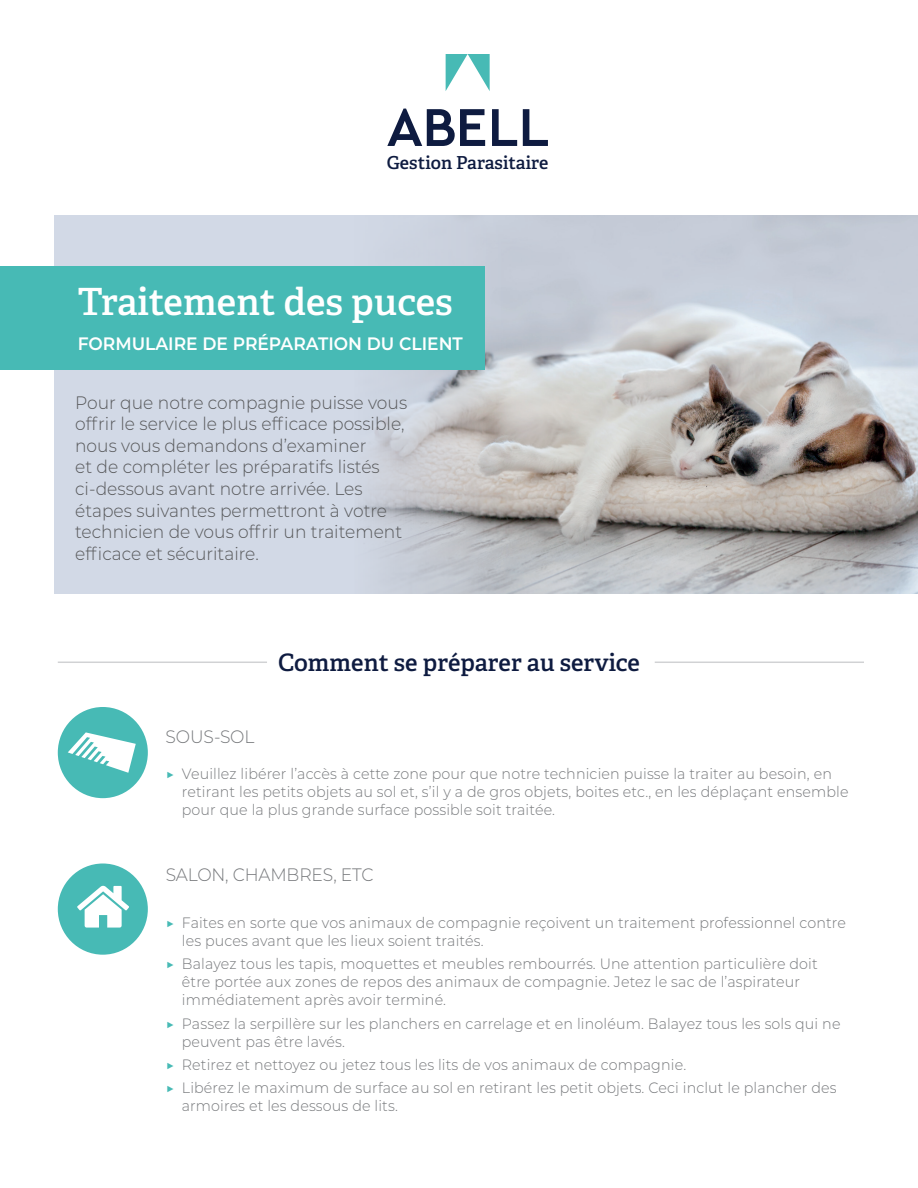
<style>
.page{position:relative;width:918px;height:1188px;background:#fff}
.page>*{position:absolute;margin:0;border:0;box-sizing:border-box;transform-origin:0 0}
.t1{font:600 37.5px "Adelle";letter-spacing:-.005em;color:#fff}
.t2{font:600 24px "Adelle";color:#0e1b40}
.t3{font:300 18px/21.6px "Montserrat";color:#57585a;scale:.95 1}
.t4{font:600 18px "Montserrat";color:#fff;scale:.95 1}
.t5{font:300 18px "Montserrat";letter-spacing:-.01em;color:#76787b;scale:.95 1}
.t6{font:600 17.85px "Adelle";letter-spacing:.005em;color:#0e1b40}
.t7{font:300 15px/18px "Montserrat";letter-spacing:.01em;color:#76787b;scale:.95 1}
.s1{color:#47bab5}
</style>
<div class="page">
<div style="left:54px;top:215px;width:864px;height:379px;background:#d2d9e6"></div>
<img style="left:358px;top:215px;width:560px;height:379px">
<div style="left:0;top:266px;width:485px;height:104px;background:#47bab5"></div>
<hr style="left:58px;top:662px;width:209px;height:1px;background:#d1d2d4">
<hr style="left:655px;top:662px;width:209px;height:1px;background:#d1d2d4">
<svg style="left:58px;top:864px;width:90px;height:91px"></svg>
<div style="left:58px;top:707px;width:90px;height:91px;background:#47bab5;border-radius:50%"></div>
<svg style="left:68px;top:732px;width:68px;height:41px"></svg>
<svg style="left:446px;top:54px;width:44px;height:37px"></svg>
<svg style="left:387px;top:109px;width:98px;height:37px"></svg>
<svg style="left:523px;top:109px;width:25px;height:37px"></svg>
<svg style="left:492px;top:109px;width:25px;height:37px"></svg>
<p class="t6" style="left:387px;top:152px;width:163px">Gestion Parasitaire</p>
<h1 class="t1" style="left:78px;top:278px;width:376px">Traitement des puces</h1>
<p class="t4" style="left:78px;top:330px;width:407px">FORMULAIRE DE PRÉPARATION DU CLIENT</p>
<p class="t3" style="left:75px;top:391px;width:351px">Pour que notre compagnie puisse vous offrir le service le plus efficace possible, nous vous demandons d’examiner<br>et de compléter les préparatifs listés ci-dessous avant notre arrivée. Les étapes suivantes permettront à votre technicien de vous offrir un traitement efficace et sécuritaire.</p>
<h2 class="t2" style="left:278px;top:648px;width:363px">Comment se préparer au service</h2>
<p class="t5" style="left:166px;top:725px;width:95px">SOUS-SOL</p>
<p class="t7" style="left:182px;top:765px;width:703px;text-indent:-16px"><span class="s1">▶</span> Veuillez libérer l’accès à cette zone pour que notre technicien puisse la traiter au besoin, en retirant les petits objets au sol et, s’il y a de gros objets, boites etc., en les déplaçant ensemble pour que la plus grande surface possible soit traitée.</p>
<p class="t5" style="left:166px;top:862px;width:220px">SALON, CHAMBRES, ETC</p>
<p class="t7" style="left:182px;top:913px;width:701px;text-indent:-16px"><span class="s1">▶</span> Faites en sorte que vos animaux de compagnie reçoivent un traitement professionnel contre les puces avant que les lieux soient traités.</p>
<p class="t7" style="left:182px;top:954px;width:671px;text-indent:-16px"><span class="s1">▶</span> Balayez tous les tapis, moquettes et meubles rembourrés. Une attention particulière doit être portée aux zones de repos des animaux de compagnie. Jetez le sac de l’aspirateur immédiatement après avoir terminé.</p>
<p class="t7" style="left:182px;top:1014px;width:695px;text-indent:-16px"><span class="s1">▶</span> Passez la serpillère sur les planchers en carrelage et en linoléum. Balayez tous les sols qui ne peuvent pas être lavés.</p>
<p class="t7" style="left:166px;top:1052px;width:708px;line-height:23.4px"><span class="s1">▶</span> Retirez et nettoyez ou jetez tous les lits de vos animaux de compagnie.<br><span class="s1">▶</span> Libérez le maximum de surface au sol en retirant les petit objets. Ceci inclut le plancher des</p>
<p class="t7" style="left:182px;top:1097px;width:229px">armoires et les dessous de lits.</p>
</div>
